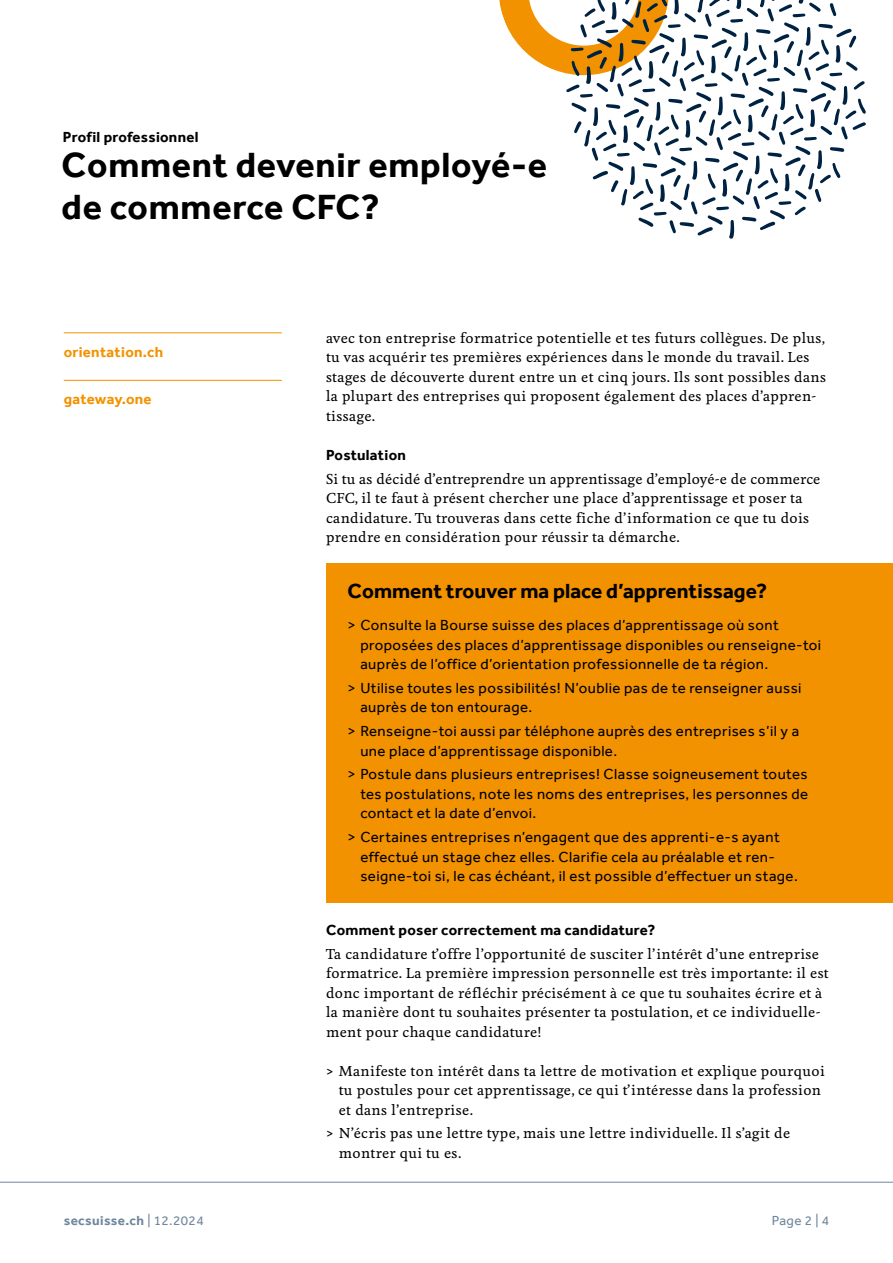
<style>
.page{position:relative;width:893px;height:1263px;background:#fff}
.page>*{position:absolute;margin:0;border:0;box-sizing:border-box;transform-origin:0 0}
.t1{font:700 36px/42px "Effra";letter-spacing:.02em;color:#000}
.t2{font:700 21px "Effra";color:#000}
.t3{font:15px/19.5px "Effra";letter-spacing:.03em;color:#000}
.t4{font:700 15px "Effra";letter-spacing:.02em;color:#000}
.t5{font:700 15px "Effra";letter-spacing:.02em;color:#f39200}
.t6{font:500 13.5px/19.5px "Feijoa";letter-spacing:.03em;color:#000}
.t7{font:700 13.5px "Effra";letter-spacing:.03em;color:#71879e}
.t8{font:13.5px "Effra";color:#71879e}
.s1{font-family:"Effra";font-weight:400}
.s2{font-weight:400}
</style>
<div class="page">
<hr style="left:0;top:1182px;width:893px;height:1px;background:#71879e">
<svg style="left:499px;top:0;width:367px;height:239px"></svg>
<hr style="left:64px;top:332px;width:218px;height:1px;background:#f39200">
<hr style="left:64px;top:380px;width:218px;height:1px;background:#f39200">
<div style="left:326px;top:563px;width:567px;height:339px;background:#f39200"></div>
<p class="t4" style="left:63px;top:128px;width:137px">Profil professionnel</p>
<h1 class="t1" style="left:62px;top:143px;width:487px">Comment devenir employé-e de commerce CFC?</h1>
<p class="t5" style="left:64px;top:343px;width:101px">orientation.ch</p>
<p class="t5" style="left:64px;top:390px;width:89px">gateway.one</p>
<p class="t6" style="left:326px;top:329px;width:502px">avec ton entreprise formatrice potentielle et tes futurs collègues. De plus, tu vas acquérir tes premières expériences dans le monde du travail. Les stages de découverte durent entre un et cinq jours. Ils sont possibles dans la plupart des entreprises qui proposent également des places d’appren&shy;tissage.</p>
<p class="t4" style="left:326px;top:446px;width:81px">Postulation</p>
<p class="t6" style="left:326px;top:469px;width:496px">Si tu as décidé d’entreprendre un apprentissage d’employé-e de commerce CFC, il te faut à présent chercher une place d’apprentissage et poser ta candidature. Tu trouveras dans cette fiche d’information ce que tu dois prendre en considération pour réussir ta démarche.</p>
<h2 class="t2" style="left:348px;top:578px;width:421px">Comment trouver ma place d’apprentissage?</h2>
<p class="t3" style="left:360px;top:615px;width:462px;text-indent:-13px">&gt; Consulte la Bourse suisse des places d’apprentissage où sont proposées des places d’apprentissage disponibles ou renseigne-toi auprès de l’office d’orientation professionnelle de ta région.</p>
<p class="t3" style="left:360px;top:678px;width:443px;text-indent:-13px">&gt; Utilise toutes les possibilités! N’oublie pas de te renseigner aussi auprès de ton entourage.</p>
<p class="t3" style="left:360px;top:721px;width:440px;text-indent:-13px">&gt; Renseigne-toi aussi par téléphone auprès des entreprises s’il y a une place d’apprentissage disponible.</p>
<p class="t3" style="left:360px;top:764px;width:449px;text-align:justify;text-indent:-13px">&gt; Postule dans plusieurs entreprises! Classe soigneusement toutes tes postulations, note les noms des entreprises, les personnes de contact et la date d’envoi.</p>
<p class="t3" style="left:360px;top:827px;width:439px;text-indent:-13px">&gt; Certaines entreprises n’engagent que des apprenti-e-s ayant effectué un stage chez elles. Clarifie cela au préalable et ren&shy;seigne-toi si, le cas échéant, il est possible d’effectuer un stage.</p>
<p class="t4" style="left:326px;top:921px;width:331px">Comment poser correctement ma candidature?</p>
<p class="t6" style="left:326px;top:944px;width:504px">Ta candidature t’offre l’opportunité de susciter l’intérêt d’une entreprise formatrice. La première impression personnelle est très importante: il est donc important de réfléchir précisément à ce que tu souhaites écrire et à la manière dont tu souhaites présenter ta postulation, et ce individuelle&shy;ment pour chaque candidature!</p>
<p class="t6" style="left:339px;top:1061px;width:487px;text-indent:-13px"><span class="s1">&gt;</span> Manifeste ton intérêt dans ta lettre de motivation et explique pourquoi tu postules pour cet apprentissage, ce qui t’intéresse dans la profession et dans l’entreprise.</p>
<p class="t6" style="left:339px;top:1124px;width:453px;text-indent:-13px"><span class="s1">&gt;</span> N’écris pas une lettre type, mais une lettre individuelle. Il s’agit de montrer qui tu es.</p>
<p class="t7" style="left:64px;top:1212px;width:141px">secsuisse.ch <span class="s2">| 12.2024</span></p>
<p class="t8" style="left:772px;top:1212px;width:59px">Page 2 | 4</p>
</div>
